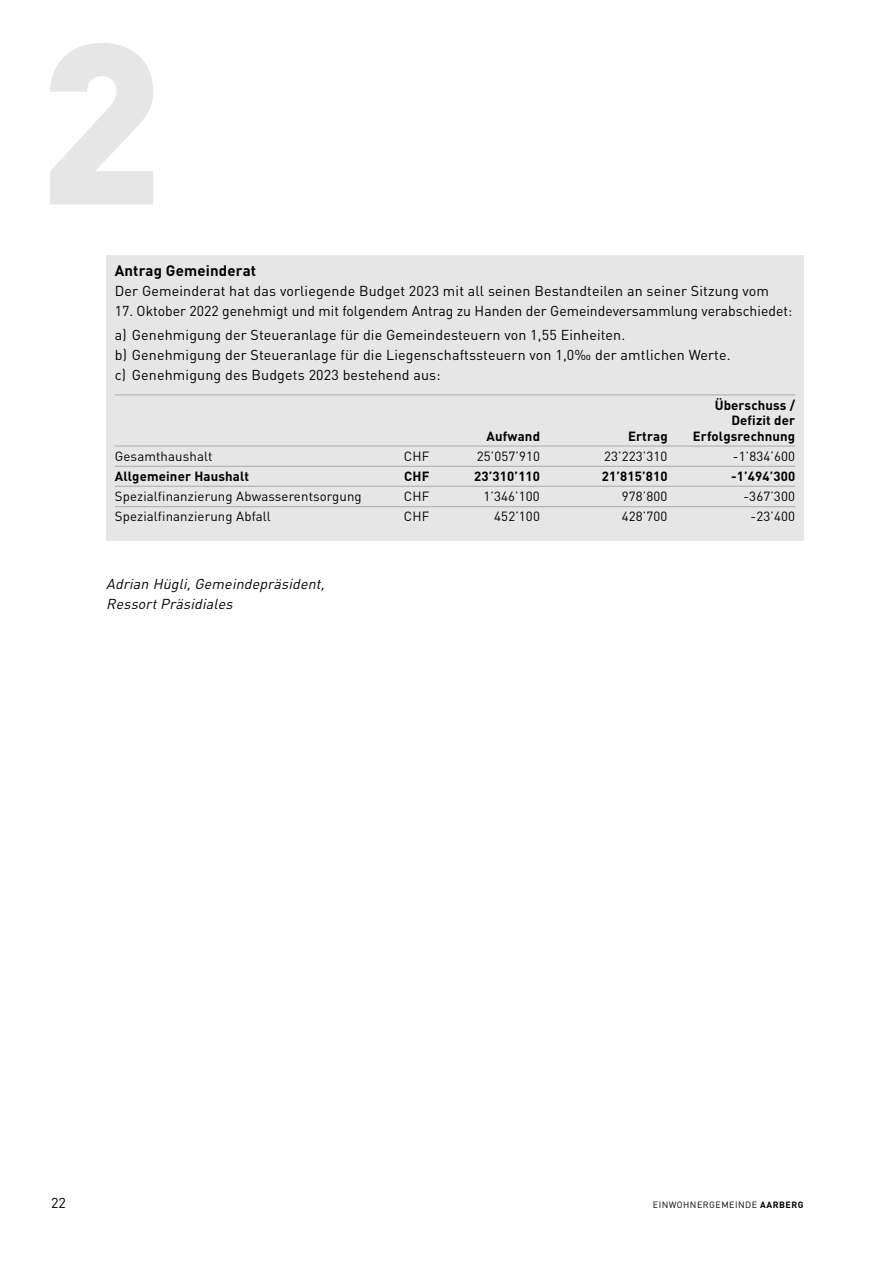
<style>
.page{position:relative;width:893px;height:1263px;background:#fff}
.page>*{position:absolute;margin:0;border:0;box-sizing:border-box;transform-origin:0 0}
.t1{font:900 225px "DIN";color:#e6e6e6}
.t2{font:700 15px "DIN";letter-spacing:.01em;color:#000}
.t3{font:14.25px/24.3px "DIN";letter-spacing:.01em;color:#000}
.t4{font:italic 14.25px/20.1px "DIN";color:#000}
.t5{font:13.2px "DIN";letter-spacing:.01em;color:#000}
.t6{font:700 13.2px/15.6px "DIN";letter-spacing:.01em;color:#000;text-align:right}
.t7{font:9px "DIN";letter-spacing:.05em;color:#000}
.s1{font-weight:700}
</style>
<div class="page">
<div style="left:106px;top:255px;width:698px;height:286px;background:#e6e6e6"></div>
<hr style="left:115px;top:394px;width:680px;height:1px;background:#b3b3b3">
<hr style="left:115px;top:445px;width:680px;height:2px;background:#b3b3b3">
<hr style="left:115px;top:466px;width:680px;height:1px;background:#b3b3b3">
<hr style="left:115px;top:486px;width:680px;height:1px;background:#b3b3b3">
<hr style="left:115px;top:506px;width:680px;height:1px;background:#b3b3b3">
<h1 class="t1" style="left:38px;top:-5px;width:127px">2</h1>
<p class="t2" style="left:115px;top:262px;width:143px">Antrag Gemeinderat</p>
<p class="t3" style="left:115px;top:279px;width:656px">Der Gemeinderat hat das vorliegende Budget 2023 mit all seinen Bestandteilen an seiner Sitzung vom</p>
<p class="t3" style="left:115px;top:299px;width:679px">17. Oktober 2022 genehmigt und mit folgendem Antrag zu Handen der Gemeindeversammlung verabschiedet: a) Genehmigung der Steueranlage für die Gemeindesteuern von 1,55 Einheiten.</p>
<p class="t3" style="left:115px;top:345px;width:617px;line-height:20.1px">b) Genehmigung der Steueranlage für die Liegenschaftssteuern von 1,0‰ der amtlichen Werte. c) Genehmigung des Budgets 2023 bestehend aus:</p>
<p class="t6" style="left:715px;top:397px;width:82px">Überschuss /<br>Defizit der</p>
<p class="t6" style="left:487px;top:429px;width:55px">Aufwand</p>
<p class="t6" style="left:628px;top:429px;width:41px">Ertrag</p>
<p class="t6" style="left:693px;top:429px;width:104px">Erfolgsrechnung</p>
<p class="t5" style="left:115px;top:449px;width:99px">Gesamthaushalt</p>
<p class="t5" style="left:404px;top:449px;width:27px">CHF</p>
<p class="t5" style="left:477px;top:449px;width:65px">25’057’910</p>
<p class="t5" style="left:604px;top:449px;width:65px">23’223’310</p>
<p class="t5" style="left:733px;top:449px;width:63px">-1’834’600</p>
<p class="t6" style="left:115px;top:469px;width:136px">Allgemeiner Haushalt</p>
<p class="t6" style="left:404px;top:469px;width:27px">CHF</p>
<p class="t6" style="left:474px;top:469px;width:67px">23’310’110</p>
<p class="t6" style="left:602px;top:469px;width:67px">21’815’810</p>
<p class="t6" style="left:731px;top:469px;width:66px">-1’494’300</p>
<p class="t5" style="left:115px;top:489px;width:248px">Spezialfinanzierung Abwasserentsorgung</p>
<p class="t5" style="left:404px;top:489px;width:27px">CHF</p>
<p class="t5" style="left:484px;top:489px;width:58px">1’346’100</p>
<p class="t5" style="left:622px;top:489px;width:47px">978’800</p>
<p class="t5" style="left:743px;top:489px;width:53px">-367’300</p>
<p class="t5" style="left:115px;top:509px;width:157px">Spezialfinanzierung Abfall</p>
<p class="t5" style="left:404px;top:509px;width:27px">CHF</p>
<p class="t5" style="left:494px;top:509px;width:47px">452’100</p>
<p class="t5" style="left:622px;top:509px;width:47px">428’700</p>
<p class="t5" style="left:751px;top:509px;width:46px">-23’400</p>
<p class="t4" style="left:106px;top:574px;width:223px">Adrian Hügli,Gemeindepräsident,<br>RessortPräsidiales</p>
<p class="t3" style="left:51px;top:1190px;width:17px">22</p>
<p class="t7" style="left:653px;top:1199px;width:152px">EINWOHNERGEMEINDE <span class="s1">AARBERG</span></p>
</div>
